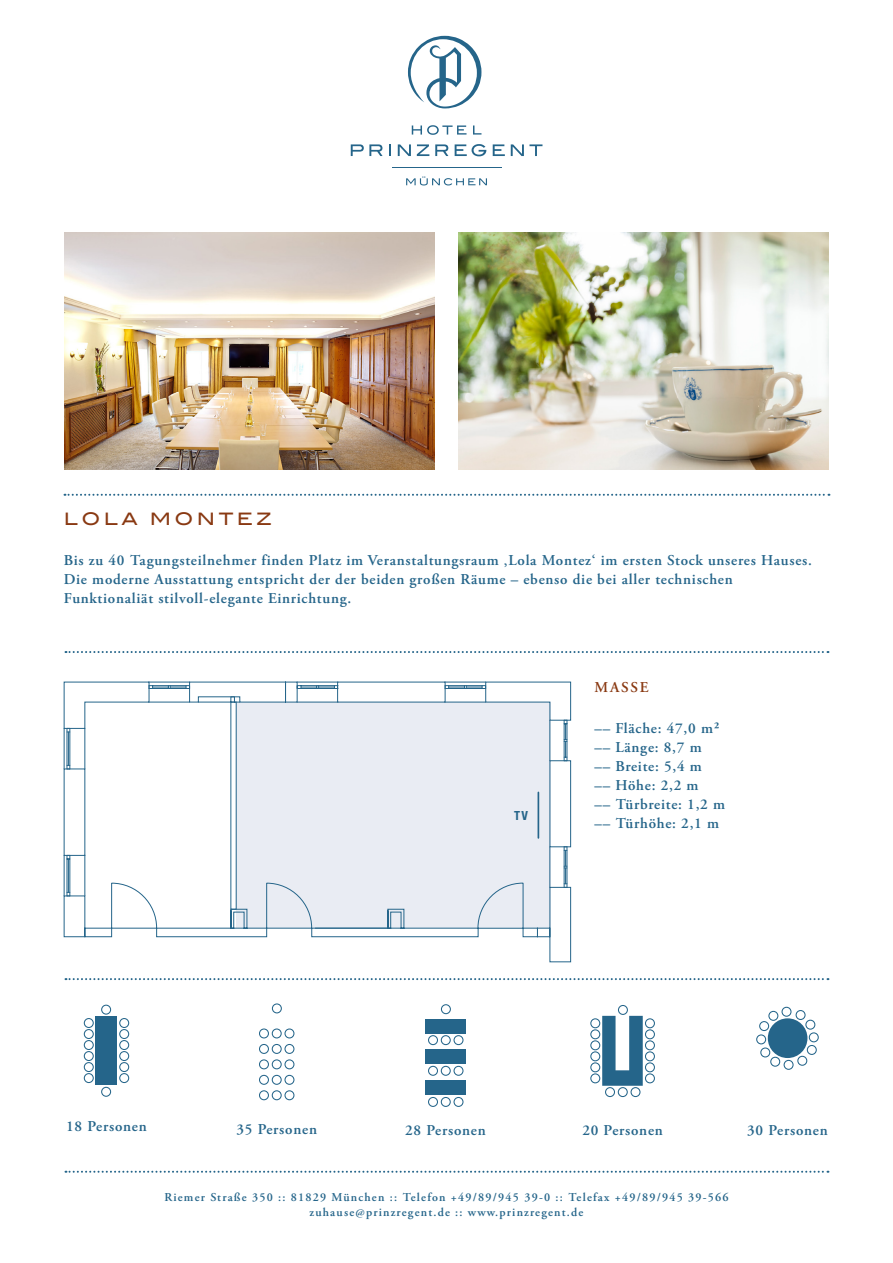
<style>
.page{position:relative;width:893px;height:1263px;background:#fff}
.page>*{position:absolute;margin:0;border:0;box-sizing:border-box;transform-origin:0 0}
.Service_Fließtext{font:500 17.25px "ITC Blair Com";letter-spacing:.2em;color:#893912}
.Fließ_Garamond{font:600 15px "Adobe Garamond Pro";letter-spacing:.05em;color:#25658a}
.Service_Head{font:600 15px "Adobe Garamond Pro";letter-spacing:.115em;color:#893912}
.t1{font:700 condensed 12.6px "Helvetica Neue LT Std";color:#25658a}
.t2{font:600 12px "Adobe Garamond Pro";letter-spacing:.1em;color:#25658a}
</style>
<div class="page">
<svg style="left:64px;top:681px;width:507px;height:281px"></svg>
<svg style="left:231px;top:696px;width:9px;height:7px"></svg>
<hr style="left:198px;top:702px;width:33px;height:1px;background:#25658a">
<hr style="left:70px;top:855px;width:1px;height:41px;background:#25658a">
<hr style="left:67px;top:855px;width:1px;height:41px;background:#25658a">
<hr style="left:68px;top:859px;width:1px;height:33px;background:#25658a">
<svg style="left:564px;top:846px;width:3px;height:42px"></svg>
<hr style="left:564px;top:847px;width:1px;height:40px;background:#25658a">
<hr style="left:567px;top:847px;width:1px;height:40px;background:#25658a">
<hr style="left:68px;top:732px;width:1px;height:33px;background:#25658a">
<hr style="left:67px;top:728px;width:1px;height:41px;background:#25658a">
<hr style="left:70px;top:728px;width:1px;height:41px;background:#25658a">
<hr style="left:149px;top:685px;width:41px;height:1px;background:#25658a">
<hr style="left:149px;top:688px;width:41px;height:1px;background:#25658a">
<svg style="left:149px;top:686px;width:41px;height:2px"></svg>
<hr style="left:445px;top:685px;width:41px;height:1px;background:#25658a">
<svg style="left:445px;top:686px;width:41px;height:2px"></svg>
<hr style="left:445px;top:688px;width:41px;height:1px;background:#25658a">
<hr style="left:567px;top:720px;width:1px;height:41px;background:#25658a">
<svg style="left:564px;top:720px;width:3px;height:41px"></svg>
<hr style="left:64px;top:855px;width:1px;height:41px;background:#25658a">
<hr style="left:550px;top:847px;width:1px;height:40px;background:#25658a">
<hr style="left:64px;top:728px;width:1px;height:41px;background:#25658a">
<hr style="left:85px;top:728px;width:1px;height:41px;background:#25658a">
<hr style="left:85px;top:855px;width:1px;height:41px;background:#25658a">
<hr style="left:148px;top:682px;width:42px;height:1px;background:#25658a">
<hr style="left:148px;top:702px;width:42px;height:1px;background:#25658a">
<hr style="left:297px;top:685px;width:41px;height:1px;background:#25658a">
<hr style="left:297px;top:688px;width:41px;height:1px;background:#25658a">
<svg style="left:297px;top:686px;width:41px;height:2px"></svg>
<hr style="left:297px;top:682px;width:41px;height:1px;background:#25658a">
<hr style="left:297px;top:702px;width:41px;height:1px;background:#25658a">
<hr style="left:550px;top:720px;width:1px;height:41px;background:#25658a">
<hr style="left:445px;top:682px;width:41px;height:1px;background:#25658a">
<hr style="left:445px;top:702px;width:41px;height:1px;background:#25658a">
<hr style="left:538px;top:792px;width:1px;height:46px;background:#25658a">
<svg style="left:408px;top:36px;width:73px;height:72px"></svg>
<svg style="left:412px;top:125px;width:54px;height:10px"></svg>
<svg style="left:473px;top:125px;width:8px;height:10px"></svg>
<svg style="left:351px;top:144px;width:32px;height:12px"></svg>
<svg style="left:389px;top:144px;width:2px;height:12px"></svg>
<svg style="left:398px;top:144px;width:13px;height:12px"></svg>
<svg style="left:417px;top:144px;width:12px;height:12px"></svg>
<svg style="left:435px;top:144px;width:13px;height:12px"></svg>
<svg style="left:455px;top:144px;width:31px;height:12px"></svg>
<svg style="left:493px;top:144px;width:12px;height:12px"></svg>
<svg style="left:511px;top:144px;width:31px;height:12px"></svg>
<hr style="left:392px;top:167px;width:109px;height:1px;background:#25658a">
<svg style="left:406px;top:176px;width:81px;height:9px"></svg>
<svg style="left:64px;top:494px;width:765px;height:2px"></svg>
<svg style="left:65px;top:978px;width:763px;height:2px"></svg>
<svg style="left:65px;top:1171px;width:763px;height:2px"></svg>
<svg style="left:65px;top:651px;width:763px;height:2px"></svg>
<svg style="left:83px;top:1004px;width:47px;height:93px"></svg>
<svg style="left:259px;top:1003px;width:36px;height:98px"></svg>
<div style="left:425px;top:1081px;width:41px;height:14px;background:#25658a"></div>
<svg style="left:428px;top:1097px;width:36px;height:10px"></svg>
<div style="left:425px;top:1050px;width:41px;height:14px;background:#25658a"></div>
<svg style="left:428px;top:1065px;width:36px;height:11px"></svg>
<div style="left:425px;top:1019px;width:41px;height:14px;background:#25658a"></div>
<svg style="left:427px;top:1004px;width:37px;height:42px"></svg>
<svg style="left:590px;top:1005px;width:65px;height:92px"></svg>
<svg style="left:756px;top:1006px;width:61px;height:64px"></svg>
<div style="left:768px;top:1018px;width:39px;height:40px;background:#25658a;border-radius:50%"></div>
<div style="left:809px;top:1032px;width:10px;height:10px;border:1px solid #25658a;border-radius:50%"></div>
<img style="left:64px;top:233px;width:370px;height:237px">
<img style="left:459px;top:233px;width:370px;height:237px">
<p class="Service_Fließtext" style="left:64px;top:508px;width:210px">LOLA MONTEZ</p>
<p class="Fließ_Garamond" style="left:64px;top:552px;width:750px">Bis zu 40 Tagungsteilnehmer finden Platz im Veranstaltungsraum ‚Lola Montez‘ im ersten Stock unseres Hauses.</p>
<p class="Fließ_Garamond" style="left:64px;top:571px;width:670px">Die moderne Ausstattung entspricht der der beiden großen Räume – ebenso die bei aller technischen</p>
<p class="Fließ_Garamond" style="left:64px;top:590px;width:289px">Funktionaliät stilvoll-elegante Einrichtung.</p>
<p class="t1" style="left:514px;top:808px;width:15px">TV</p>
<p class="Service_Head" style="left:595px;top:678px;width:55px">MASSE</p>
<p class="Fließ_Garamond" style="left:594px;top:719px;width:126px">–– Fläche: 47,0 m²</p>
<p class="Fließ_Garamond" style="left:594px;top:738px;width:109px">–– Länge: 8,7 m</p>
<p class="Fließ_Garamond" style="left:594px;top:757px;width:109px">–– Breite: 5,4 m</p>
<p class="Fließ_Garamond" style="left:594px;top:776px;width:106px">–– Höhe: 2,2 m</p>
<p class="Fließ_Garamond" style="left:594px;top:795px;width:132px">–– Türbreite: 1,2 m</p>
<p class="Fließ_Garamond" style="left:594px;top:814px;width:126px">–– Türhöhe: 2,1 m</p>
<p class="Fließ_Garamond" style="left:66px;top:1118px;width:82px">18 Personen</p>
<p class="Fließ_Garamond" style="left:236px;top:1120px;width:82px">35 Personen</p>
<p class="Fließ_Garamond" style="left:405px;top:1121px;width:82px">28 Personen</p>
<p class="Fließ_Garamond" style="left:582px;top:1122px;width:82px">20 Personen</p>
<p class="Fließ_Garamond" style="left:747px;top:1122px;width:82px">30 Personen</p>
<p class="t2" style="left:164px;top:1190px;width:566px">Riemer Straße 350 :: 81829 München :: Telefon +49/89/945 39-0 :: Telefax +49/89/945 39-566</p>
<p class="t2" style="left:310px;top:1205px;width:275px">zuhause@prinzregent.de :: www.prinzregent.de</p>
</div>
